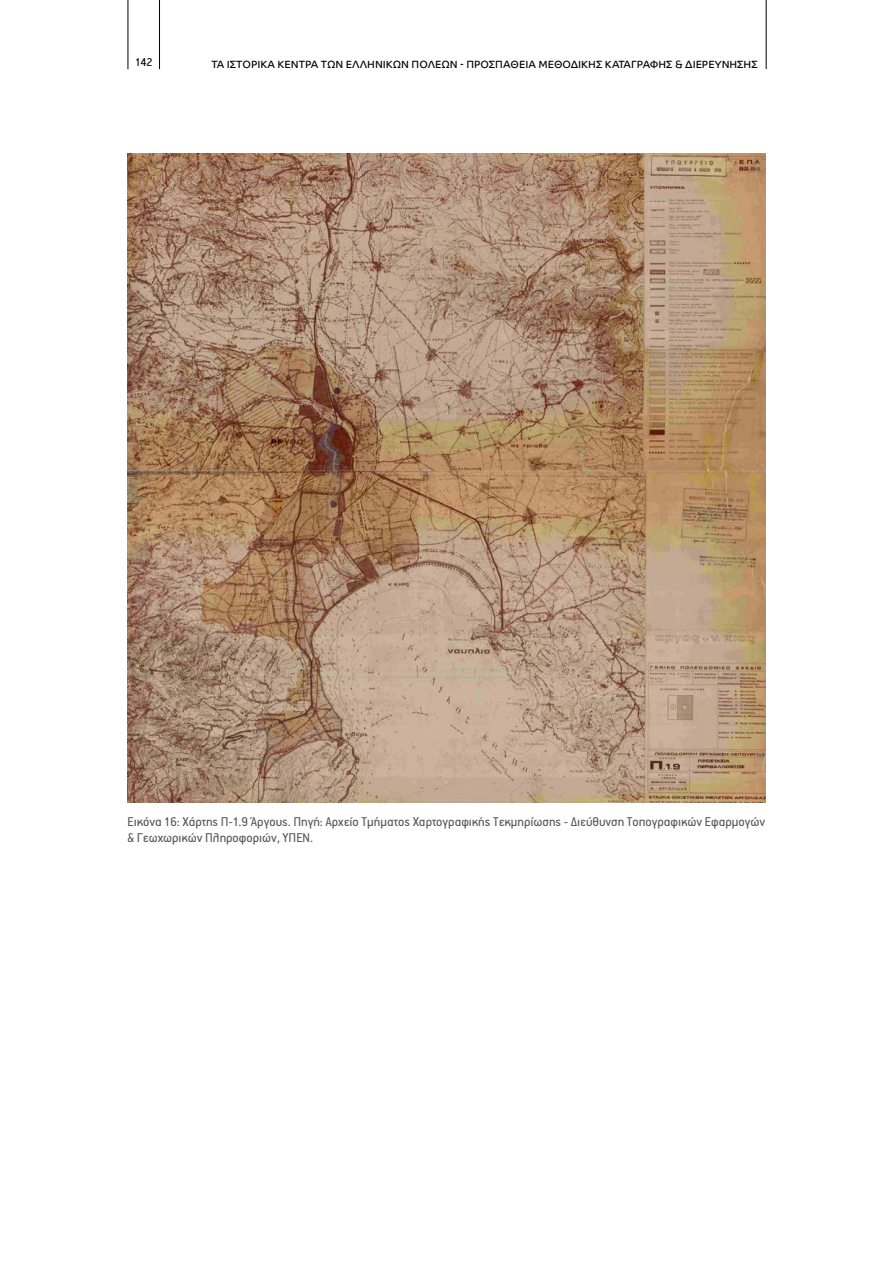
<style>
.page{position:relative;width:893px;height:1263px;background:#fff}
.page>*{position:absolute;margin:0;border:0;box-sizing:border-box;transform-origin:0 0}
.t1{font:14.25px/16.5px "PF Premier Text";color:#575756}
.t2{font:12.75px "PF Premier Text";color:#000}
.t3{font:10.5px "Co Text";color:#000}
</style>
<div class="page">
<hr style="left:128px;top:0;width:1px;height:69px;background:#000">
<hr style="left:766px;top:0;width:1px;height:69px;background:#000">
<hr style="left:159px;top:0;width:1px;height:69px;background:#000">
<img style="left:127px;top:153px;width:638px;height:650px">
<p class="t2" style="left:135px;top:56px;width:19px">142</p>
<p class="t3" style="left:212px;top:58px;width:548px">ΤΑ ΙΣΤΟΡΙΚΆ ΚΈΝΤΡΑ ΤΩΝ ΕΛΛΗΝΙΚΏΝ ΠΌΛΕΩΝ - ΠΡΟΣΠΆΘΕ ΙΑ ΜΕΘΟΔΙΚΉΣ ΚΑΤΑΓΡΑΦΉΣ &amp; ΔΙΕΡΕΎΝΗΣΗΣ</p>
<p class="t1" style="left:128px;top:813px;width:639px">Εικόνα 16: Χάρτης Π-1.9 Άργους. Πηγή: Αρχείο Τμήματος Χαρτογραφικής Τεκμηρίωσης - Διεύθυνση Τοπογραφικών Εφαρμογών &amp; Γεωχωρικών Πληροφοριών, ΥΠΕΝ.</p>
</div>
